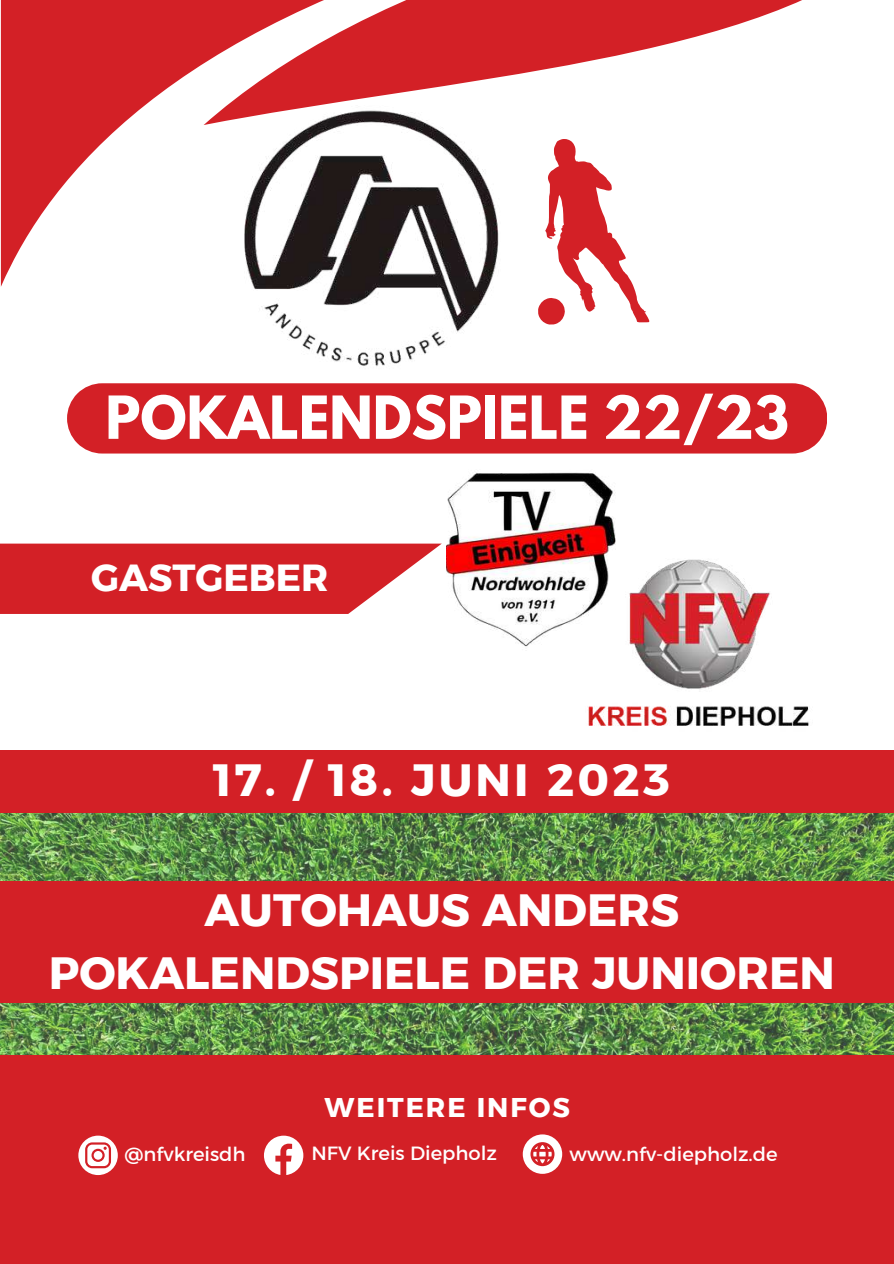
<style>
.page{position:relative;width:894px;height:1264px;background:#fff}
.page>*{position:absolute;margin:0;border:0;box-sizing:border-box;transform-origin:0 0}
.t1{font:700 52.5px "League Spartan";color:#fff}
.t2{font:45px/63px "Kief Montaser Bold";color:#fff;text-align:center}
.t3{font:45px "Kief Montaser Bold";letter-spacing:.07em;color:#fff}
.t4{font:37.65px "Kief Montaser Bold";color:#fff}
.t5{font:27px "Kief Montaser Bold";letter-spacing:.07em;color:#fff}
.t6{font:19.5px "Kief Montaser Regular";color:#fff}
</style>
<div class="page">
<img style="left:0;top:812px;width:893px;height:242px">
<div style="left:0;top:1054px;width:893px;height:209px;background:#d32026"></div>
<svg style="left:522px;top:1134px;width:40px;height:39px"></svg>
<svg style="left:1px;top:0;width:202px;height:287px;fill:#d32026"></svg>
<svg style="left:203px;top:0;width:599px;height:125px;fill:#d32026"></svg>
<div style="left:67px;top:383px;width:759px;height:70px;background:#d32026"></div>
<img style="left:587px;top:559px;width:222px;height:167px">
<img style="left:446px;top:472px;width:171px;height:178px">
<svg style="left:0;top:543px;width:441px;height:71px;background:#d7373c"></svg>
<svg style="left:78px;top:1135px;width:40px;height:39px"></svg>
<svg style="left:264px;top:1135px;width:39px;height:39px"></svg>
<div style="left:0;top:749px;width:893px;height:63px;background:#d32026"></div>
<div style="left:0;top:881px;width:893px;height:121px;background:#d32026"></div>
<svg style="left:538px;top:139px;width:111px;height:186px"></svg>
<img style="left:237px;top:105px;width:268px;height:261px">
<h1 class="t1" style="left:105px;top:391px;width:685px">POKALENDSPIELE 22/23</h1>
<h3 class="t4" style="left:91px;top:554px;width:239px">GASTGEBER</h3>
<h2 class="t3" style="left:214px;top:752px;width:457px">17. / 18. JUNI 2023</h2>
<h2 class="t2" style="left:49px;top:878px;width:787px">AUTOHAUS ANDERS<br>POKALENDSPIELE DER JUNIOREN</h2>
<h3 class="t5" style="left:324px;top:1091px;width:247px">WEITERE INFOS</h3>
<p class="t6" style="left:125px;top:1142px;width:122px">@nfvkreisdh</p>
<p class="t6" style="left:311px;top:1141px;width:187px">NFV Kreis Diepholz</p>
<p class="t6" style="left:569px;top:1142px;width:209px">www.nfv-diepholz.de</p>
</div>
